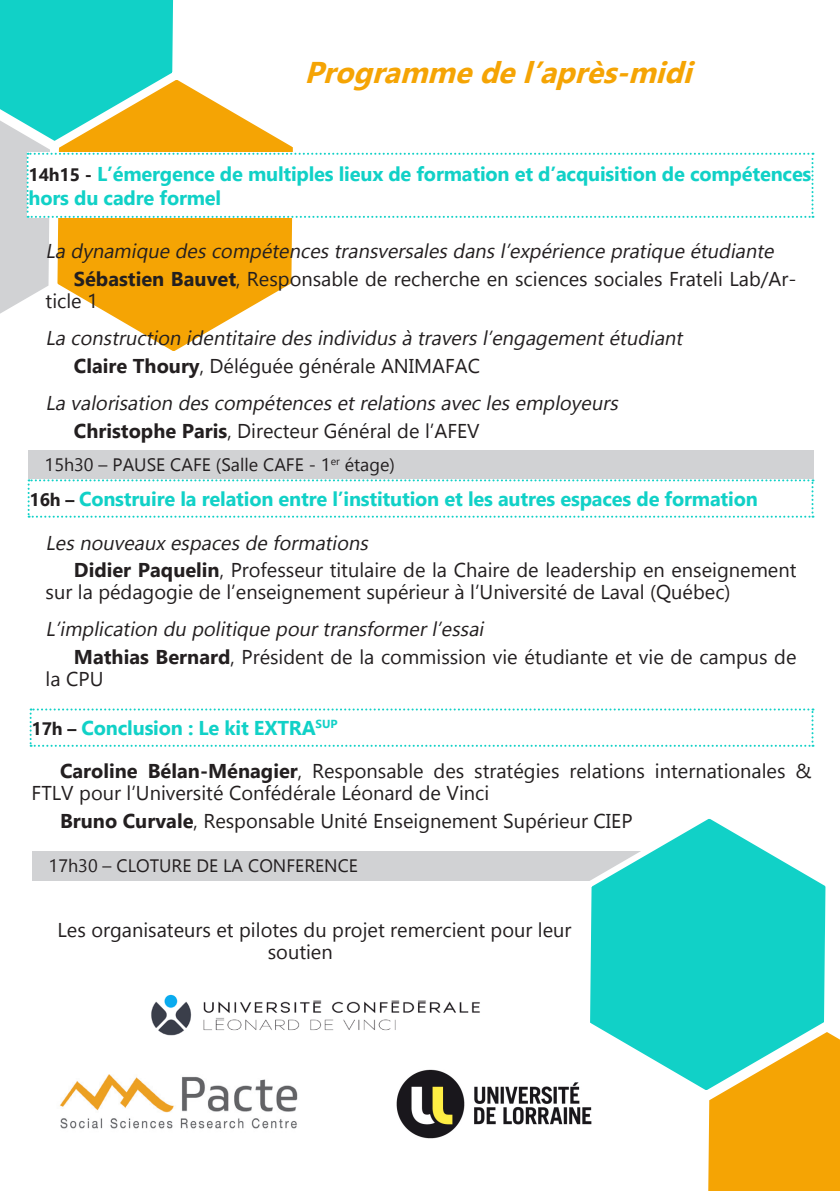
<style>
.page{position:relative;width:840px;height:1191px;background:#fff}
.page>*{position:absolute;margin:0;border:0;box-sizing:border-box;transform-origin:0 0}
.Prog_matin_aprem{font:italic 700 30px "Gadugi";color:#f5a404}
.texte_intervenant{font:20px/22px "Gadugi";color:#231f20}
.texte_titre_interven{font:italic 20px "Gadugi";color:#231f20}
.Titre_table-ronde{font:700 20px/24px "Gadugi";letter-spacing:-.01em;color:#11d1c7}
.remerciements{font:20px/22px "Gadugi";color:#231f20}
.Titre_pause{font:18px "Gadugi";color:#231f20}
.s1{font-size:18px;color:#231f20}
.s2{font-weight:700}
</style>
<div class="page">
<svg style="left:109px;top:314px;width:129px;height:37px"></svg>
<svg style="left:0;top:0;width:580px;height:314px"></svg>
<div style="left:28px;top:449px;width:785px;height:30px;background:#d1d2d4"></div>
<svg style="left:28px;top:479px;width:552px;height:38px"></svg>
<svg style="left:30px;top:708px;width:549px;height:39px"></svg>
<div style="left:32px;top:850px;width:696px;height:30px;background:#d1d2d4"></div>
<svg style="left:580px;top:152px;width:246px;height:938px"></svg>
<svg style="left:707px;top:1032px;width:132px;height:159px;background:#d6b030"></svg>
<img style="left:59px;top:1074px;width:239px;height:55px">
<img style="left:151px;top:994px;width:329px;height:42px">
<img style="left:396px;top:1053px;width:210px;height:86px">
<p class="Prog_matin_aprem" style="left:304px;top:55px;width:398px">Programmedel’après-midi</p>
<p class="Titre_table-ronde" style="left:29px;top:161px;width:783px"><span class="s1">14h15 -</span> L’émergence de multiples lieux de formation et d’acquisition de compétences hors du cadre formel</p>
<p class="texte_titre_interven" style="left:45px;top:239px;width:733px">La dynamique des compétences transversales dans l’expérience pratique étudiante</p>
<p class="texte_intervenant" style="left:45px;top:268px;width:752px;text-indent:28px"><span class="s2">Sébastien Bauvet</span>, Responsable de recherche en sciences sociales Frateli Lab/Ar&shy;ticle 1</p>
<p class="texte_titre_interven" style="left:45px;top:326px;width:642px">La construction identitaire des individus à travers l’engagement étudiant</p>
<p class="texte_intervenant" style="left:74px;top:354px;width:407px"><span class="s2">Claire Thoury</span>, Déléguée générale ANIMAFAC</p>
<p class="texte_titre_interven" style="left:45px;top:391px;width:577px">La valorisation des compétences et relations avec les employeurs</p>
<p class="texte_intervenant" style="left:74px;top:419px;width:407px"><span class="s2">Christophe Paris</span>, Directeur Général de l’AFEV</p>
<p class="Titre_pause" style="left:45px;top:454px;width:351px">15h30 – PAUSE CAFE (Salle CAFE - 1<sup>er</sup> étage)</p>
<p class="Titre_table-ronde" style="left:30px;top:486px;width:729px"><span class="s1">16h –</span> Construire la relation entre l’institution et les autres espaces de formation</p>
<p class="texte_titre_interven" style="left:45px;top:530px;width:328px">Les nouveaux espaces de formations</p>
<p class="texte_intervenant" style="left:45px;top:559px;width:752px;text-indent:28px"><span class="s2">Didier Paquelin</span>, Professeur titulaire de la Chaire de leadership en enseignement sur la pédagogie de l’enseignement supérieur à l’Université de Laval (Québec)</p>
<p class="texte_titre_interven" style="left:45px;top:617px;width:443px">L’implication du politique pour transformer l’essai</p>
<p class="texte_intervenant" style="left:45px;top:646px;width:752px;text-indent:28px"><span class="s2">Mathias Bernard</span>, Président de la commission vie étudiante et vie de campus de la CPU</p>
<p class="Titre_table-ronde" style="left:32px;top:715px;width:307px"><span class="s1">17h –</span> Conclusion : Le kit EXTRA<sup>SUP</sup></p>
<p class="texte_intervenant" style="left:32px;top:760px;width:780px;text-indent:28px"><span class="s2">Caroline Bélan-Ménagier</span>, Responsable des stratégies relations internationales &amp;<br>FTLV pour l’Université Confédérale Léonard de Vinci</p>
<p class="texte_intervenant" style="left:60px;top:810px;width:573px"><span class="s2">Bruno Curvale</span>, Responsable Unité Enseignement Supérieur CIEP</p>
<p class="Titre_pause" style="left:49px;top:855px;width:310px">17h30 – CLOTURE DE LA CONFERENCE</p>
<p class="remerciements" style="left:267px;top:919px;width:305px;text-indent:-210px">Les organisateurs et pilotes du projet remercient pour leur soutien</p>
</div>
